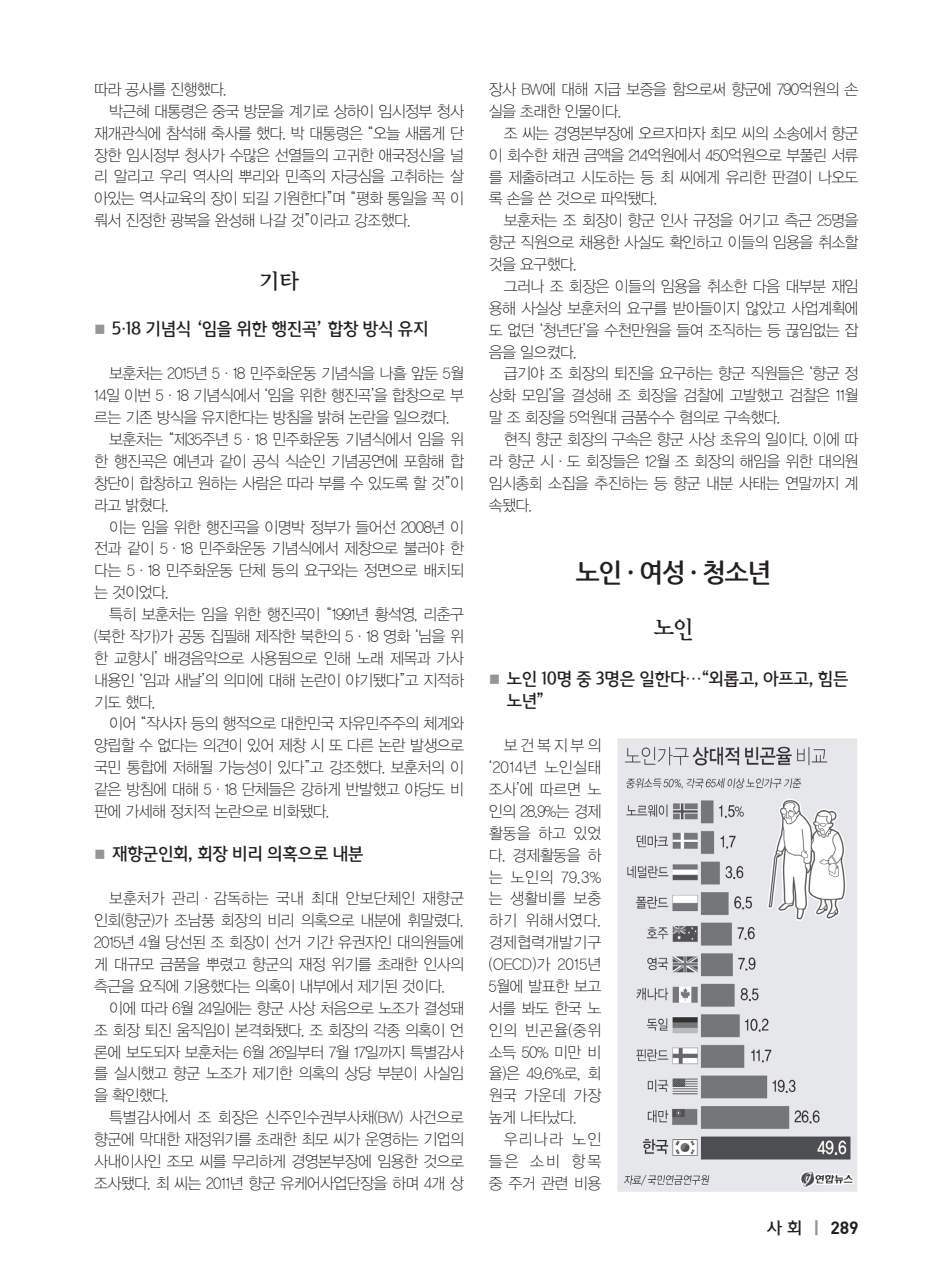
<style>
.page{position:relative;width:933px;height:1275px;background:#fff}
.page>*{position:absolute;margin:0;border:0;box-sizing:border-box;transform-origin:0 0}
.t1{font:700 26.25px "Nanum Gothic";letter-spacing:-.05em;color:#231f20}
.t2{font:23.62px "YDVY Mj O24";color:#231f20;scale:.96 1}
.t3{font:500 17.5px/21.9px "Auction Gothic";letter-spacing:-.04em;color:#231f20;scale:.96 1}
.t4{font:17.5px "Dinbol";color:#231f20}
.t5{font:15.75px/21.9px "YDVYGO11";letter-spacing:-.04em;color:#231f20;text-align:justify;scale:.96 1}
.s1{font-weight:700;font-size:12.25px;color:#939598}
.s2{font-family:"Auction Gothic";font-weight:500;font-size:16.62px}
.s3{font-family:"YDVYGO14";font-size:21px;color:#939598}
</style>
<div class="page">
<img style="left:617px;top:738px;width:240px;height:454px">
<p class="t5" style="left:94px;top:77px;width:140px">따라 공사를 진행했다.</p>
<p class="t5" style="left:109px;top:99px;width:371px">박근혜 대통령은 중국 방문을 계기로 상하이 임시정부 청사</p>
<p class="t5" style="left:94px;top:121px;width:386px">재개관식에 참석해 축사를 했다. 박 대통령은 “오늘 새롭게 단</p>
<p class="t5" style="left:94px;top:143px;width:386px">장한 임시정부 청사가 수많은 선열들의 고귀한 애국정신을 널</p>
<p class="t5" style="left:94px;top:165px;width:386px">리 알리고 우리 역사의 뿌리와 민족의 자긍심을 고취하는 살</p>
<p class="t5" style="left:94px;top:187px;width:386px">아있는 역사교육의 장이 되길 기원한다”며 “평화 통일을 꼭 이</p>
<p class="t5" style="left:94px;top:209px;width:331px">뤄서 진정한 광복을 완성해 나갈 것”이라고 강조했다.</p>
<h2 class="t2" style="left:259px;top:266px;width:43px">기타</h2>
<p class="t3" style="left:94px;top:319px;width:350px"><span class="s1">■</span> 5·18 기념식 ‘임을 위한 행진곡’ 합창 방식 유지</p>
<p class="t5" style="left:109px;top:362px;width:371px">보훈처는 2015년 5·18 민주화운동 기념식을 나흘 앞둔 5월</p>
<p class="t5" style="left:94px;top:384px;width:386px">14일 이번 5·18 기념식에서 ‘임을 위한 행진곡’을 합창으로 부</p>
<p class="t5" style="left:94px;top:406px;width:372px">르는 기존 방식을 유지한다는 방침을 밝혀 논란을 일으켰다.</p>
<p class="t5" style="left:109px;top:427px;width:371px">보훈처는 “제35주년 5·18 민주화운동 기념식에서 임을 위</p>
<p class="t5" style="left:94px;top:449px;width:386px">한 행진곡은 예년과 같이 공식 식순인 기념공연에 포함해 합</p>
<p class="t5" style="left:94px;top:471px;width:386px">창단이 합창하고 원하는 사람은 따라 부를 수 있도록 할 것”이</p>
<p class="t5" style="left:94px;top:493px;width:79px">라고 밝혔다.</p>
<p class="t5" style="left:109px;top:515px;width:371px">이는 임을 위한 행진곡을 이명박 정부가 들어선 2008년 이</p>
<p class="t5" style="left:94px;top:537px;width:386px">전과 같이 5·18 민주화운동 기념식에서 제창으로 불러야 한</p>
<p class="t5" style="left:94px;top:559px;width:386px">다는 5·18 민주화운동 단체 등의 요구와는 정면으로 배치되</p>
<p class="t5" style="left:94px;top:581px;width:79px">는 것이었다.</p>
<p class="t5" style="left:109px;top:602px;width:371px">특히 보훈처는 임을 위한 행진곡이 “1991년 황석영, 리춘구</p>
<p class="t5" style="left:94px;top:624px;width:386px">(북한 작가)가 공동 집필해 제작한 북한의 5·18 영화 ‘님을 위</p>
<p class="t5" style="left:94px;top:646px;width:386px">한 교향시’ 배경음악으로 사용됨으로 인해 노래 제목과 가사</p>
<p class="t5" style="left:94px;top:668px;width:386px">내용인 ‘임과 새날’의 의미에 대해 논란이 야기됐다”고 지적하</p>
<p class="t5" style="left:94px;top:690px;width:65px">기도 했다.</p>
<p class="t5" style="left:109px;top:712px;width:371px">이어 “작사자 등의 행적으로 대한민국 자유민주주의 체계와</p>
<p class="t5" style="left:94px;top:734px;width:386px">양립할 수 없다는 의견이 있어 제창 시 또 다른 논란 발생으로</p>
<p class="t5" style="left:94px;top:756px;width:386px">국민 통합에 저해될 가능성이 있다”고 강조했다. 보훈처의 이</p>
<p class="t5" style="left:94px;top:778px;width:386px">같은 방침에 대해 5·18 단체들은 강하게 반발했고 야당도 비</p>
<p class="t5" style="left:94px;top:799px;width:246px">판에 가세해 정치적 논란으로 비화됐다.</p>
<p class="t3" style="left:94px;top:844px;width:282px"><span class="s1">■</span> 재향군인회, 회장 비리 의혹으로 내분</p>
<p class="t5" style="left:94px;top:887px;width:386px;text-indent:15px">보훈처가 관리·감독하는 국내 최대 안보단체인 재향군 인회(향군)가 조남풍 회장의 비리 의혹으로 내분에 휘말렸다.<br>2015년 4월 당선된 조 회장이 선거 기간 유권자인 대의원들에 게 대규모 금품을 뿌렸고 향군의 재정 위기를 초래한 인사의 측근을 요직에 기용했다는 의혹이 내부에서 제기된 것이다.</p>
<p class="t5" style="left:94px;top:996px;width:386px;text-indent:15px">이에 따라 6월 24일에는 향군 사상 처음으로 노조가 결성돼 조 회장 퇴진 움직임이 본격화됐다. 조 회장의 각종 의혹이 언 론에 보도되자 보훈처는 6월 26일부터 7월 17일까지 특별감사 를 실시했고 향군 노조가 제기한 의혹의 상당 부분이 사실임 을 확인했다.</p>
<p class="t5" style="left:94px;top:1106px;width:387px;text-indent:15px">특별감사에서 조 회장은 신주인수권부사채(BW) 사건으로 향군에 막대한 재정위기를 초래한 최모 씨가 운영하는 기업의 사내이사인 조모 씨를 무리하게 경영본부장에 임용한 것으로 조사됐다. 최 씨는 2011년 향군 유케어사업단장을 하며 4개 상</p>
<p class="t5" style="left:489px;top:78px;width:386px">장사 BW에 대해 지급 보증을 함으로써 향군에 790억원의 손 실을 초래한 인물이다.</p>
<p class="t5" style="left:489px;top:121px;width:386px;text-indent:15px">조 씨는 경영본부장에 오르자마자 최모 씨의 소송에서 향군 이 회수한 채권 금액을 214억원에서 450억원으로 부풀린 서류 를 제출하려고 시도하는 등 최 씨에게 유리한 판결이 나오도 록 손을 쓴 것으로 파악됐다.</p>
<p class="t5" style="left:489px;top:209px;width:386px;text-indent:15px">보훈처는 조 회장이 향군 인사 규정을 어기고 측근 25명을 향군 직원으로 채용한 사실도 확인하고 이들의 임용을 취소할 것을 요구했다.</p>
<p class="t5" style="left:489px;top:274px;width:386px;text-indent:15px">그러나 조 회장은 이들의 임용을 취소한 다음 대부분 재임 용해 사실상 보훈처의 요구를 받아들이지 않았고 사업계획에 도 없던 ‘청년단’을 수천만원을 들여 조직하는 등 끊임없는 잡 음을 일으켰다.</p>
<p class="t5" style="left:489px;top:362px;width:386px;text-indent:15px">급기야 조 회장의 퇴진을 요구하는 향군 직원들은 ‘향군 정 상화 모임’을 결성해 조 회장을 검찰에 고발했고 검찰은 11월 말 조 회장을 5억원대 금품수수 혐의로 구속했다.</p>
<p class="t5" style="left:489px;top:428px;width:386px;text-indent:15px">현직 향군 회장의 구속은 향군 사상 초유의 일이다. 이에 따 라 향군 시·도 회장들은 12월 조 회장의 해임을 위한 대의원 임시총회 소집을 추진하는 등 향군 내분 사태는 연말까지 계 속됐다.</p>
<h1 class="t1" style="left:576px;top:559px;width:197px">노인 · 여성 · 청소년</h1>
<h2 class="t2" style="left:653px;top:613px;width:43px">노인</h2>
<p class="t3" style="left:506px;top:669px;width:358px;text-indent:-18px"><span class="s1">■</span> 노인 10명 중 3명은 일한다…“외롭고, 아프고, 힘든 노년”</p>
<p class="t5" style="left:489px;top:734px;width:119px;text-indent:15px">보건복지부의 ‘2014년 노인실태 조사’에 따르면 노 인의 28.9%는 경제 활동을 하고 있었 다. 경제활동을 하 는 노인의 79.3% 는 생활비를 보충 하기 위해서였다. 경제협력개발기구 (OECD)가 2015년 5월에 발표한 보고 서를 봐도 한국 노 인의 빈곤율(중위 소득 50% 미만 비 율)은 49.6%로, 회 원국 가운데 가장 높게 나타났다.</p>
<p class="t5" style="left:489px;top:1128px;width:119px;text-indent:15px">우리나라 노인 들은 소비 항목 중 주거 관련 비용</p>
<p class="t4" style="left:766px;top:1216px;width:94px"><span class="s2">사 회</span> <span class="s3">l</span> 289</p>
</div>
